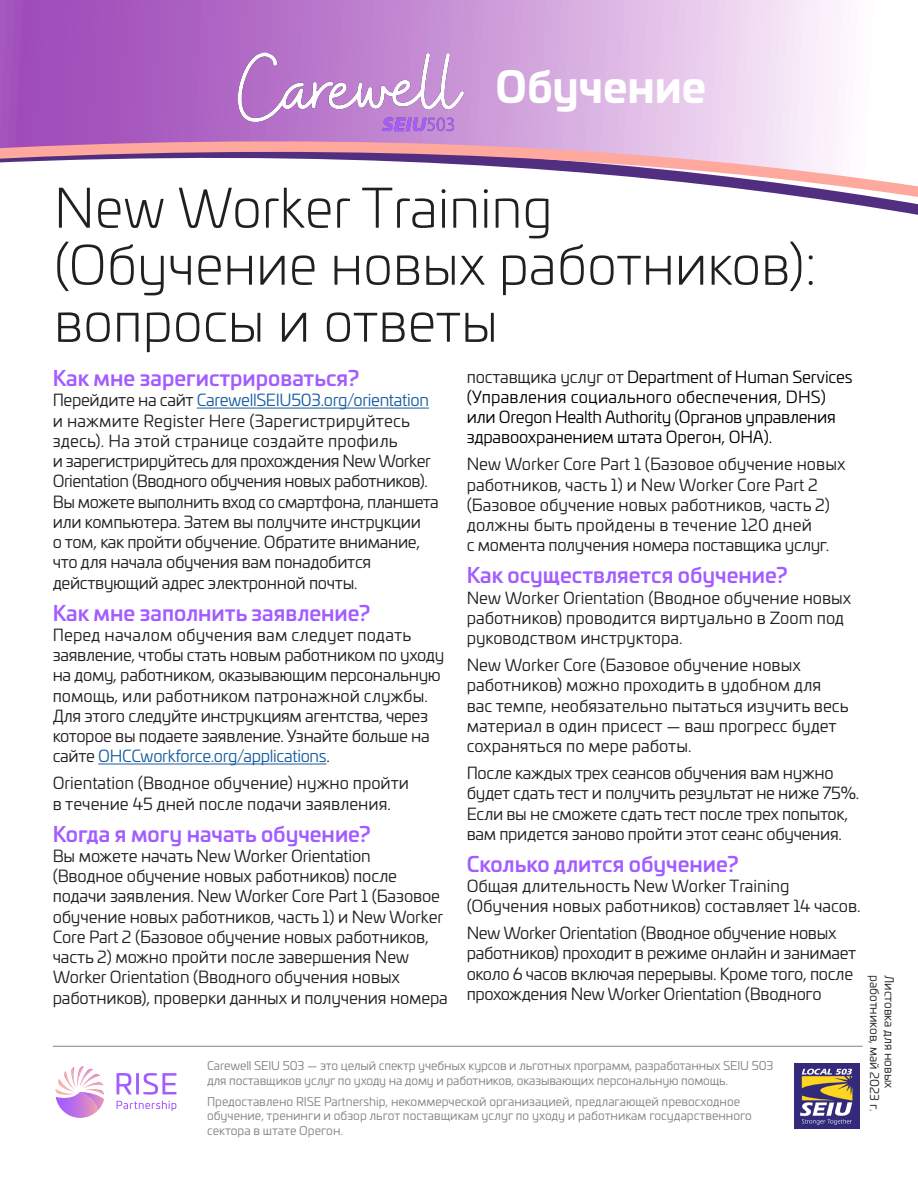
<style>
.page{position:relative;width:918px;height:1188px;background:#fff}
.page>*{position:absolute;margin:0;border:0;box-sizing:border-box;transform-origin:0 0}
.Headline{font:300 54px/57px "Univia Pro";color:#231f20}
.t1{font:700 42.45px "Univia Pro";color:#fff}
.t2{font:500 21px "Univia Pro";color:#a35cff}
.Paragraph_Style_1{font:16.5px/20.2px "Univia Pro";letter-spacing:-.015em;color:#231f20}
.Paragraph_Style_1-2{font:16.5px/20.2px "Univia Pro";letter-spacing:-.01em;color:#000}
.t3{font:12px/14.4px "Univia Pro";letter-spacing:-.01em;color:#808285}
.t4{font:12px "Univia Pro";color:#231f20}
.s1{color:#175d9e}
.s2{color:#231f20}
</style>
<div class="page">
<svg style="left:0;top:0;width:918px;height:409px"></svg>
<img style="left:795px;top:1064px;width:65px;height:64px">
<svg style="left:117px;top:1073px;width:15px;height:21px"></svg>
<hr style="left:136px;top:1073px;width:3px;height:21px;background:#a45cff">
<svg style="left:143px;top:1073px;width:33px;height:22px"></svg>
<svg style="left:117px;top:1101px;width:59px;height:10px"></svg>
<svg style="left:55px;top:1066px;width:49px;height:52px"></svg>
<img style="left:199px;top:32px;width:287px;height:190px">
<hr style="left:53px;top:1046px;width:810px;height:1px;background:#808285">
<hr style="left:197px;top:408px;width:232px;height:1px;background:#175d9e">
<hr style="left:98px;top:764px;width:228px;height:1px;background:#175d9e">
<p class="t1" style="left:496px;top:53px;width:212px">Обучение</p>
<p class="Headline" style="left:54px;top:177px;width:764px">New Worker Training (Обучение новых работников): вопросы и ответы</p>
<p class="t2" style="left:53px;top:362px;width:308px">Как мне зарегистрироваться?</p>
<p class="Paragraph_Style_1" style="left:53px;top:389px;width:388px">Перейдите на сайт <span class="s1">CarewellSEIU503.org/orientation </span>и нажмите Register Here (Зарегистрируйтесь здесь). На этой странице создайте профиль<br>и зарегистрируйтесь для прохождения New Worker Orientation (Вводного обучения новых работников).<br>Вы можете выполнить вход со смартфона, планшета или компьютера. Затем вы получите инструкции<br>о том, как пройти обучение. Обратите внимание, что для начала обучения вам понадобится действующий адрес электронной почты.</p>
<p class="t2" style="left:53px;top:597px;width:319px">Как мне заполнить заявление?</p>
<p class="Paragraph_Style_1" style="left:53px;top:624px;width:393px">Перед началом обучения вам следует подать заявление, чтобы стать новым работником по уходу на дому, работником, оказывающим персональную помощь, или работником патронажной службы.<br>Для этого следуйте инструкциям агентства, через которое вы подаете заявление. Узнайте больше на сайте <span class="s1">OHCCworkforce.org/applications</span>.</p>
<p class="Paragraph_Style_1" style="left:53px;top:772px;width:358px">Orientation (Вводное обучение) нужно пройти в течение 45 дней после подачи заявления.</p>
<p class="t2" style="left:53px;top:817px;width:320px">Когда я могу начать обучение?</p>
<p class="Paragraph_Style_1" style="left:53px;top:845px;width:397px">Вы можете начать New Worker Orientation<br>(Вводное обучение новых работников) после подачи заявления. New Worker Core Part 1 (Базовое обучение новых работников, часть 1) и New Worker Core Part 2 (Базовое обучение новых работников, часть 2) можно пройти после завершения New Worker Orientation (Вводного обучения новых работников), проверки данных и получения номера</p>
<p class="Paragraph_Style_1-2" style="left:467px;top:366px;width:388px"><span class="s2">поставщика услуг от</span> Department of Human Services (Управления социального обеспечения, DHS) или Oregon Health Authority (Органов управления здравоохранением штата Орегон, OHA).</p>
<p class="Paragraph_Style_1" style="left:467px;top:453px;width:380px">New Worker Core Part 1 (Базовое обучение новых работников, часть 1) и New Worker Core Part 2 (Базовое обучение новых работников, часть 2) должны быть пройдены в течение 120 дней<br>с момента получения номера поставщика услуг.</p>
<p class="t2" style="left:467px;top:559px;width:322px">Как осуществляется обучение?</p>
<p class="Paragraph_Style_1" style="left:467px;top:587px;width:386px">New Worker Orientation (Вводное обучение новых работников) проводится виртуально в Zoom под руководством инструктора.</p>
<p class="Paragraph_Style_1" style="left:467px;top:654px;width:383px">New Worker Core (Базовое обучение новых работников) можно проходить в удобном для вас темпе, необязательно пытаться изучить весь материал в один присест — ваш прогресс будет сохраняться по мере работы.</p>
<p class="Paragraph_Style_1" style="left:467px;top:762px;width:394px">После каждых трех сеансов обучения вам нужно будет сдать тест и получить результат не ниже 75%.<br>Если вы не сможете сдать тест после трех попыток, вам придется заново пройти этот сеанс обучения.</p>
<p class="t2" style="left:467px;top:848px;width:273px">Сколько длится обучение?</p>
<p class="Paragraph_Style_1" style="left:467px;top:875px;width:396px">Общая длительность New Worker Training (Обучения новых работников) составляет 14 часов.</p>
<p class="Paragraph_Style_1" style="left:467px;top:922px;width:391px">New Worker Orientation (Вводное обучение новых работников) проходит в режиме онлайн и занимает около 6 часов включая перерывы. Кроме того, после прохождения New Worker Orientation (Вводного</p>
<p class="t3" style="left:207px;top:1058px;width:568px">Carewell SEIU 503 — это целый спектр учебных курсов и льготных программ, разработанных SEIU 503 для поставщиков услуг по уходу на дому и работников, оказывающих персональную помощь.</p>
<p class="t3" style="left:207px;top:1094px;width:546px">Предоставлено RISE Partnership, некоммерческой организацией, предлагающей превосходное обучение, тренинги и обзор льгот поставщикам услуг по уходу и работникам государственного сектора в штате Орегон.</p>
<p class="t4" style="left:883px;top:975px;width:138px;rotate:90deg">работников, май 2023 г.</p>
<p class="t4" style="left:898px;top:975px;width:115px;rotate:90deg">Листовка для новых</p>
</div>
